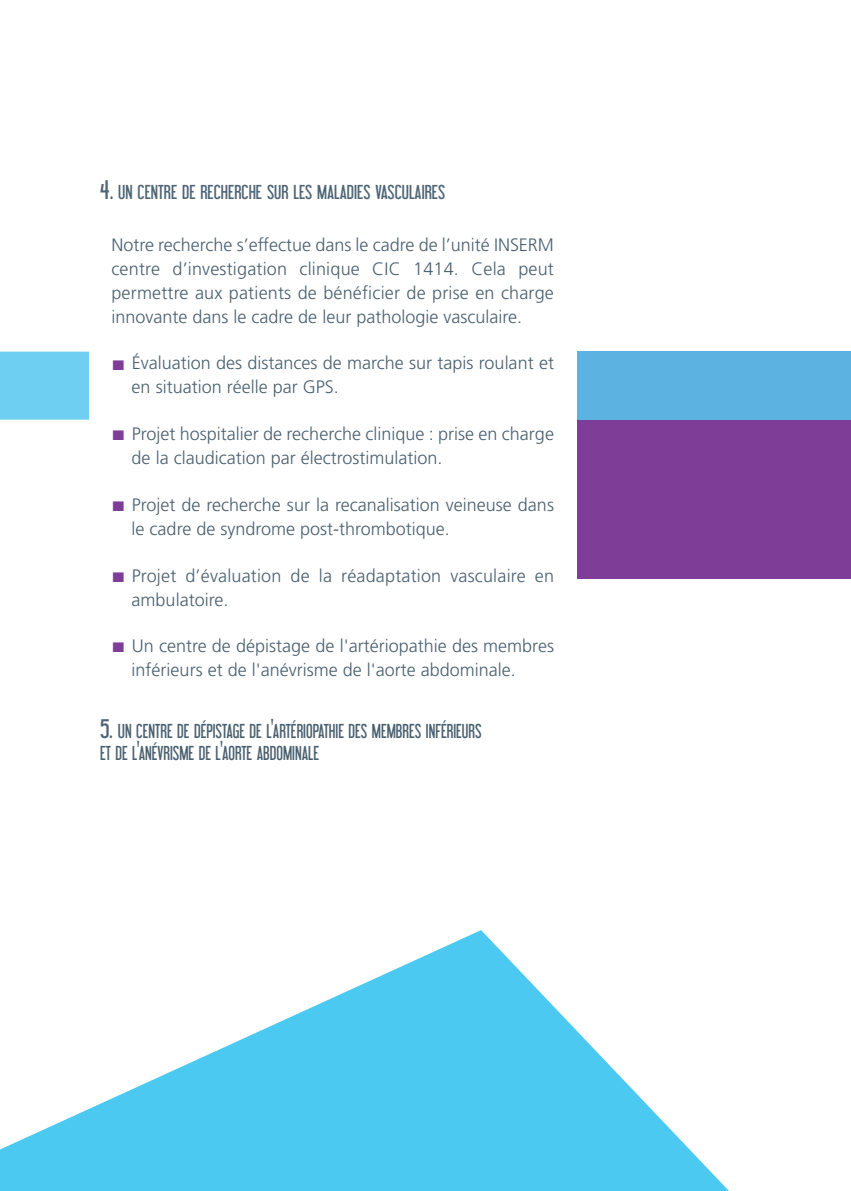
<style>
.page{position:relative;width:851px;height:1191px;background:#fff}
.page>*{position:absolute;margin:0;border:0;box-sizing:border-box;transform-origin:0 0}
.t1{font:300 18px/24px "Frutiger";color:#4a606f}
.t2{font:18px/22px "Libel Suit";color:#4a606f}
.t3{font:18px "Libel Suit";color:#4e6575;scale:1.09 1}
.s1{font-size:24px}
.s2{font-family:"Arial";font-weight:400;font-size:20.8px;color:#7e3e98}
.s3{font-size:24px;color:#4e6575}
.s4{color:#4e6575}
</style>
<div class="page">
<hr style="left:850px;top:0;width:1px;height:351px;background:#85bd3b">
<hr style="left:850px;top:57px;width:1px;height:249px;background:#7e3e98">
<div style="left:91px;top:351px;width:759px;height:227px;background:#7e3e98"></div>
<div style="left:0;top:351px;width:89px;height:69px;background:#6ecff3"></div>
<div style="left:91px;top:351px;width:759px;height:69px;background:#5cb3e2"></div>
<div style="left:89px;top:57px;width:487px;height:1077px;background:#fff"></div>
<svg style="left:0;top:930px;width:729px;height:261px;fill:#4bc9f1"></svg>
<hr style="left:850px;top:1157px;width:1px;height:34px;background:#4a606f">
<p class="t3" style="left:100px;top:185px;width:318px"><span class="s1">4.</span> UN CENTRE DE RECHERCHE SUR LES MALADIES VASCULAIRES</p>
<p class="t1" style="left:111px;top:234px;width:444px;text-align:justify">Notre recherche s’effectue dans le cadre de l’unité INSERM centre d’investigation clinique CIC 1414. Cela peut permettre aux patients de bénéficier de prise en charge innovante dans le cadre de leur pathologie vasculaire.</p>
<p class="t1" style="left:132px;top:352px;width:424px;text-indent:-20px"><span class="s2">■</span> Évaluation des distances de marche sur tapis roulant et en situation réelle par GPS.</p>
<p class="t1" style="left:132px;top:423px;width:424px;text-indent:-20px"><span class="s2">■</span> Projet hospitalier de recherche clinique : prise en charge de la claudication par électrostimulation.</p>
<p class="t1" style="left:132px;top:494px;width:424px;text-indent:-20px"><span class="s2">■</span> Projet de recherche sur la recanalisation veineuse dans le cadre de syndrome post-thrombotique.</p>
<p class="t1" style="left:132px;top:565px;width:424px;text-indent:-20px"><span class="s2">■</span> Projet d’évaluation de la réadaptation vasculaire en ambulatoire.</p>
<p class="t1" style="left:132px;top:635px;width:424px;text-indent:-20px"><span class="s2">■</span> Un centre de dépistage de l'artériopathie des membres inférieurs et de l'anévrisme de l'aorte abdominale.</p>
<p class="t2" style="left:100px;top:721px;width:383px"><span class="s3">5.</span> <span class="s4">U</span>N CENTRE DE DÉPISTAGE DE L<span class="s1">'</span>ARTÉRIOPATHIE DES MEMBRES INFÉRIEURS<br>ET DE L<span class="s1">'</span>ANÉVRISME DE L<span class="s1">'</span>AORTE ABDOMINALE</p>
</div>
